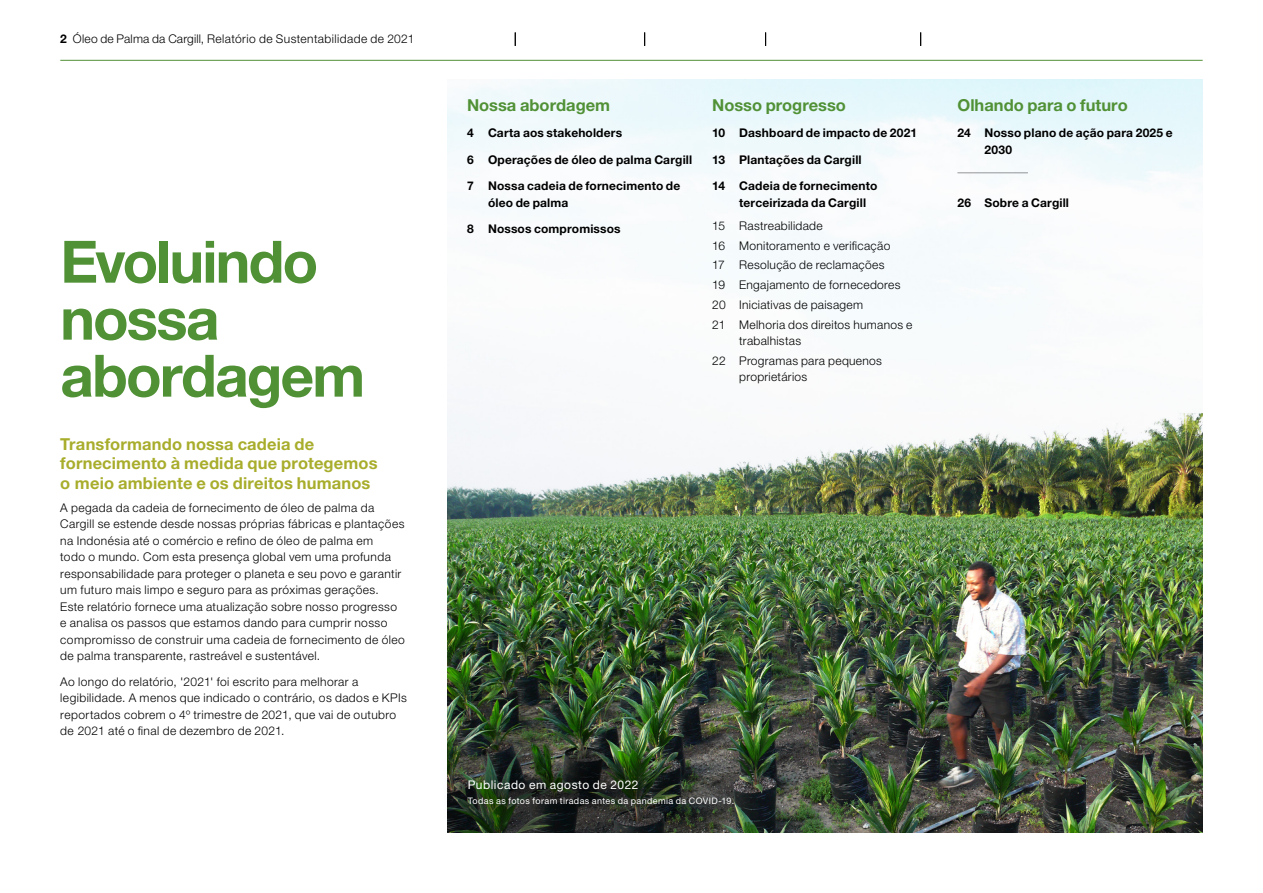
<style>
.page{position:relative;width:1263px;height:893px;background:#fff}
.page>*{position:absolute;margin:0;border:0;box-sizing:border-box;transform-origin:0 0}
.t1{font:700 58.5px/57px "Helvetica Neue LT Std";letter-spacing:-.03em;color:#519136}
.t2{font:700 16.5px/19.5px "Helvetica Neue LT Std";letter-spacing:.01em;color:#a8ad2c}
.t3{font:700 16.5px "Helvetica Neue LT Std";color:#519136}
.t4{font:300 12px/16.5px "Helvetica Neue LT Std";letter-spacing:.03em;color:#000}
.t5{font:700 12px/16.5px "Helvetica Neue LT Std";letter-spacing:.01em;color:#000}
.t6{font:12px "Helvetica Neue LT Std";letter-spacing:.045em;color:#fff}
.t7{font:9px "Helvetica Neue LT Std";letter-spacing:.04em;color:#fff}
.s1{font-weight:700}
</style>
<div class="page">
<img style="left:60px;top:32px;width:1143px;height:801px">
<p class="t4" style="left:60px;top:30px;width:356px"><span class="s1">2</span> Óleo de Palma da Cargill, Relatório de Sustentabilidade de 2021</p>
<h1 class="t1" style="left:60px;top:232px;width:306px">Evoluindo nossa abordagem</h1>
<h2 class="t2" style="left:60px;top:434px;width:319px">Transformando nossa cadeia de fornecimento à medida que protegemos o meio ambiente e os direitos humanos</h2>
<p class="t4" style="left:60px;top:499px;width:346px">A pegada da cadeia de fornecimento de óleo de palma da Cargill se estende desde nossas próprias fábricas e plantações na Indonésia até o comércio e refino de óleo de palma em<br>todo o mundo. Com esta presença global vem uma profunda responsabilidade para proteger o planeta e seu povo e garantir um futuro mais limpo e seguro para as próximas gerações.<br>Este relatório fornece uma atualização sobre nosso progresso e analisa os passos que estamos dando para cumprir nosso compromisso de construir uma cadeia de fornecimento de óleo de palma transparente, rastreável e sustentável.</p>
<p class="t4" style="left:60px;top:673px;width:348px">Ao longo do relatório, '2021' foi escrito para melhorar a legibilidade. A menos que indicado o contrário, os dados e KPIs reportados cobrem o 4º trimestre de 2021, que vai de outubro de 2021 até o final de dezembro de 2021.</p>
<h2 class="t3" style="left:467px;top:95px;width:145px">Nossa abordagem</h2>
<p class="t5" style="left:467px;top:125px;width:157px">4 Carta aos stakeholders</p>
<p class="t5" style="left:467px;top:151px;width:227px">6 Operações de óleo de palma Cargill</p>
<p class="t5" style="left:488px;top:178px;width:194px;text-indent:-21px">7 Nossa cadeia de fornecimento de óleo de palma</p>
<p class="t5" style="left:467px;top:221px;width:155px">8 Nossos compromissos</p>
<h2 class="t3" style="left:712px;top:95px;width:135px">Nosso progresso</h2>
<p class="t5" style="left:712px;top:125px;width:206px">10 Dashboard de impacto de 2021</p>
<p class="t5" style="left:712px;top:151px;width:151px">13 Plantações da Cargill</p>
<p class="t5" style="left:739px;top:178px;width:140px;text-indent:-27px">14 Cadeia de fornecimento terceirizada da Cargill</p>
<p class="t4" style="left:712px;top:216px;width:202px;line-height:19.8px">15 Rastreabilidade<br>16 Monitoramento e verificação<br>17 Resolução de reclamações<br>19 Engajamento de fornecedores<br>20 Iniciativas de paisagem<br>21 Melhoria dos direitos humanos e</p>
<p class="t4" style="left:712px;top:331px;width:171px;line-height:19.8px;text-indent:27px">trabalhistas<br>22 Programas para pequenos</p>
<p class="t4" style="left:739px;top:369px;width:70px">proprietários</p>
<h2 class="t3" style="left:957px;top:95px;width:172px">Olhando para o futuro</h2>
<p class="t5" style="left:984px;top:125px;width:190px;text-indent:-27px">24 Nosso plano de ação para 2025 e<br>2030</p>
<p class="t5" style="left:957px;top:194px;width:113px">26 Sobre a Cargill</p>
<p class="t6" style="left:468px;top:778px;width:172px">Publicado em agosto de 2022</p>
<p class="t7" style="left:468px;top:796px;width:268px">Todas as fotos foram tiradas antes da pandemia da COVID-19.</p>
</div>
